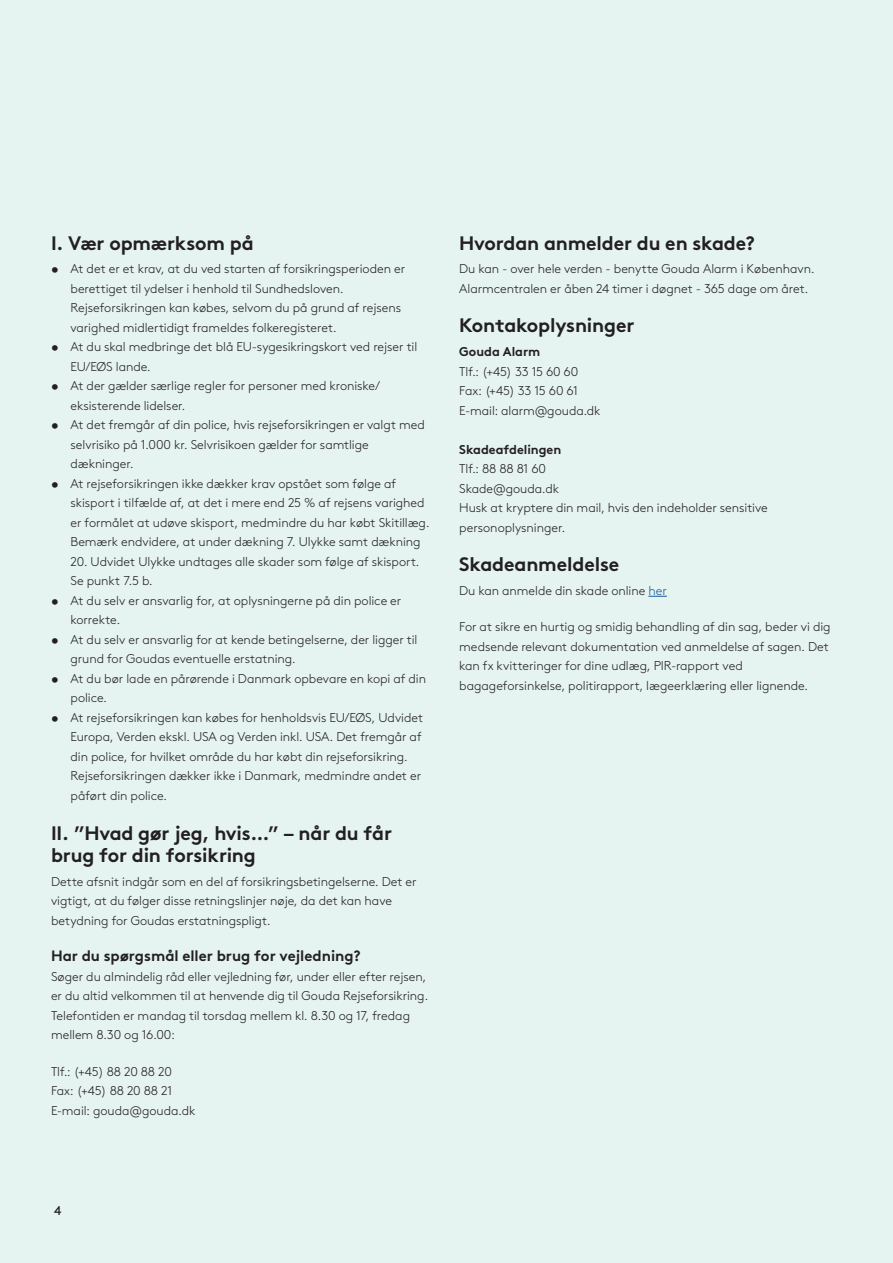
<style>
.page{position:relative;width:893px;height:1263px;background:#e5f3f1}
.page>*{position:absolute;margin:0;border:0;box-sizing:border-box;transform-origin:0 0}
.t1{font:700 19.5px/22.5px "Gjen Brown OT";letter-spacing:-.01em;color:#231f20}
.t2{font:15px "Gjen Brown OT Bold Alt";color:#231f20}
.t3{font:300 12.75px/19.5px "Gjen Brown OT";color:#231f20}
.t4{font:700 12.75px "Gjen Brown OT";color:#231f20}
.t5{font:12.75px "Gjen Brown OT";color:#231f20}
.s1{font-weight:700}
.s2{color:#175d9e}
</style>
<div class="page">
<svg style="left:648px;top:596px;width:19px;height:1px"></svg>
<h1 class="t1" style="left:51px;top:230px;width:204px">I. Vær opmærksom på</h1>
<p class="t3" style="left:71px;top:258px;width:336px;text-indent:-19px"><span class="s1">•</span> At det er et krav, at du ved starten af forsikringsperioden er berettiget til ydelser i henhold til Sundhedsloven.<br>Rejseforsikringen kan købes, selvom du på grund af rejsens varighed midlertidigt frameldes folkeregisteret.</p>
<p class="t3" style="left:71px;top:336px;width:348px;text-indent:-19px"><span class="s1">•</span> At du skal medbringe det blå EU-sygesikringskort ved rejser til<br>EU/EØS lande.</p>
<p class="t3" style="left:71px;top:375px;width:311px;text-indent:-19px"><span class="s1">•</span> At der gælder særlige regler for personer med kroniske/ eksisterende lidelser.</p>
<p class="t3" style="left:71px;top:414px;width:356px;text-indent:-19px"><span class="s1">•</span> At det fremgår af din police, hvis rejseforsikringen er valgt med selvrisiko på 1.000 kr. Selvrisikoen gælder for samtlige dækninger.</p>
<p class="t3" style="left:71px;top:473px;width:360px;text-indent:-19px"><span class="s1">•</span> At rejseforsikringen ikke dækker krav opstået som følge af skisport i tilfælde af, at det i mere end 25 % af rejsens varighed er formålet at udøve skisport, medmindre du har købt Skitillæg.<br>Bemærk endvidere, at under dækning 7. Ulykke samt dækning</p>
<p class="t3" style="left:71px;top:551px;width:350px">20. Udvidet Ulykke undtages alle skader som følge af skisport.<br>Se punkt 7.5 b.</p>
<p class="t3" style="left:71px;top:590px;width:332px;text-indent:-19px"><span class="s1">•</span> At du selv er ansvarlig for, at oplysningerne på din police er korrekte.</p>
<p class="t3" style="left:71px;top:629px;width:348px;text-indent:-19px"><span class="s1">•</span> At du selv er ansvarlig for at kende betingelserne, der ligger til grund for Goudas eventuelle erstatning.</p>
<p class="t3" style="left:71px;top:668px;width:357px;text-indent:-19px"><span class="s1">•</span> At du bør lade en pårørende i Danmark opbevare en kopi af din police.</p>
<p class="t3" style="left:71px;top:707px;width:354px;text-indent:-19px"><span class="s1">•</span> At rejseforsikringen kan købes for henholdsvis EU/EØS, Udvidet Europa, Verden ekskl. USA og Verden inkl. USA. Det fremgår af din police, for hvilket område du har købt din rejseforsikring.<br>Rejseforsikringen dækker ikke i Danmark, medmindre andet er påført din police.</p>
<h1 class="t1" style="left:51px;top:819px;width:343px">II. ”Hvad gør jeg, hvis…” – når du får brug for din forsikring</h1>
<p class="t3" style="left:51px;top:871px;width:367px">Dette afsnit indgår som en del af forsikringsbetingelserne. Det er vigtigt, at du følger disse retningslinjer nøje, da det kan have betydning for Goudas erstatningspligt.</p>
<p class="t2" style="left:51px;top:944px;width:311px">Har du spørgsmål eller brug for vejledning?</p>
<p class="t3" style="left:51px;top:966px;width:379px">Søger du almindelig råd eller vejledning før, under eller efter rejsen, er du altid velkommen til at henvende dig til Gouda Rejseforsikring.<br>Telefontiden er mandag til torsdag mellem kl. 8.30 og 17, fredag mellem 8.30 og 16.00:</p>
<p class="t3" style="left:51px;top:1061px;width:146px">Tlf.: (+45) 88 20 88 20<br>Fax: (+45) 88 20 88 21<br>E-mail: gouda@gouda.dk</p>
<h1 class="t1" style="left:459px;top:230px;width:297px">Hvordan anmelder du en skade?</h1>
<p class="t3" style="left:459px;top:258px;width:357px">Du kan - over hele verden - benytte Gouda Alarm i København.<br>Alarmcentralen er åben 24 timer i døgnet - 365 dage om året.</p>
<h1 class="t1" style="left:459px;top:312px;width:177px">Kontakoplysninger</h1>
<p class="t4" style="left:459px;top:341px;width:82px">Gouda Alarm</p>
<p class="t3" style="left:459px;top:361px;width:143px">Tlf.: (+45) 33 15 60 60<br>Fax: (+45) 33 15 60 61<br>E-mail: alarm@gouda.dk</p>
<p class="t4" style="left:459px;top:439px;width:104px">Skadeafdelingen</p>
<p class="t3" style="left:459px;top:458px;width:310px">Tlf.: 88 88 81 60<br>Skade@gouda.dk<br>Husk at kryptere din mail, hvis den indeholder sensitive personoplysninger.</p>
<h1 class="t1" style="left:459px;top:551px;width:161px">Skadeanmeldelse</h1>
<p class="t3" style="left:459px;top:580px;width:209px">Du kan anmelde din skade online <span class="s2">her</span></p>
<p class="t3" style="left:459px;top:616px;width:373px">For at sikre en hurtig og smidig behandling af din sag, beder vi dig medsende relevant dokumentation ved anmeldelse af sagen. Det kan fx kvitteringer for dine udlæg, PIR-rapport ved bagageforsinkelse, politirapport, lægeerklæring eller lignende.</p>
<p class="t5" style="left:54px;top:1201px;width:9px">4</p>
</div>
